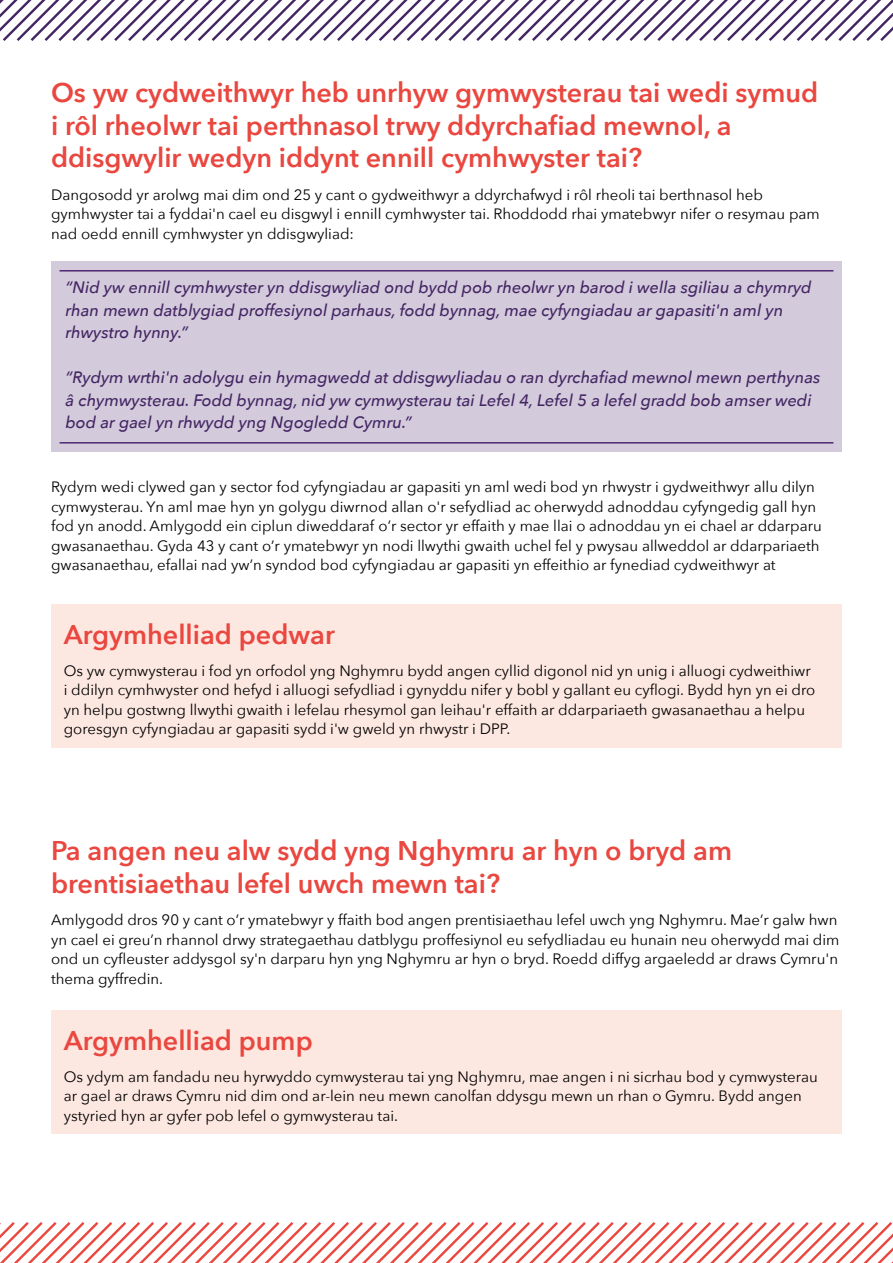
<style>
.page{position:relative;width:893px;height:1263px;background:#fff}
.page>*{position:absolute;margin:0;border:0;box-sizing:border-box;transform-origin:0 0}
.t1{font:600 27px/32.4px "Avenir Next";color:#e9473f}
.t2{font:italic 500 16.5px/22.5px "Avenir Next";color:#442563}
.t3{font:15px/19.5px "Avenir Next";color:#000}
</style>
<div class="page">
<svg style="left:0;top:1222px;width:893px;height:41px"></svg>
<svg style="left:0;top:0;width:893px;height:41px"></svg>
<div style="left:51px;top:261px;width:791px;height:191px;background:#d3cadc"></div>
<hr style="left:60px;top:270px;width:773px;height:2px;background:#4f2771">
<hr style="left:60px;top:442px;width:773px;height:2px;background:#4f2771">
<div style="left:51px;top:604px;width:791px;height:143px;background:#fde8e1"></div>
<div style="left:51px;top:1010px;width:791px;height:124px;background:#fde8e1"></div>
<h1 class="t1" style="left:51px;top:76px;width:769px">Os yw cydweithwyr heb unrhyw gymwysterau tai wedi symud i rôl rheolwr tai perthnasol trwy ddyrchafiad mewnol, a ddisgwylir wedyn iddynt ennill cymhwyster tai?</h1>
<p class="t3" style="left:51px;top:184px;width:770px">Dangosodd yr arolwg mai dim ond 25 y cant o gydweithwyr a ddyrchafwyd i rôl rheoli tai berthnasol heb gymhwyster tai a fyddai'n cael eu disgwyl i ennill cymhwyster tai. Rhoddodd rhai ymatebwyr nifer o resymau pam nad oedd ennill cymhwyster yn ddisgwyliad:</p>
<p class="t2" style="left:66px;top:276px;width:747px">“Nid yw ennill cymhwyster yn ddisgwyliad ond bydd pob rheolwr yn barod i wella sgiliau a chymryd rhan mewn datblygiad proffesiynol parhaus, fodd bynnag, mae cyfyngiadau ar gapasiti'n aml yn rhwystro hynny.”</p>
<p class="t2" style="left:66px;top:366px;width:756px">“Rydym wrthi'n adolygu ein hymagwedd at ddisgwyliadau o ran dyrchafiad mewnol mewn perthynas â chymwysterau. Fodd bynnag, nid yw cymwysterau tai Lefel 4, Lefel 5 a lefel gradd bob amser wedi bod ar gael yn rhwydd yng Ngogledd Cymru.”</p>
<p class="t3" style="left:51px;top:476px;width:772px">Rydym wedi clywed gan y sector fod cyfyngiadau ar gapasiti yn aml wedi bod yn rhwystr i gydweithwyr allu dilyn cymwysterau. Yn aml mae hyn yn golygu diwrnod allan o'r sefydliad ac oherwydd adnoddau cyfyngedig gall hyn fod yn anodd. Amlygodd ein ciplun diweddaraf o’r sector yr effaith y mae llai o adnoddau yn ei chael ar ddarparu gwasanaethau. Gyda 43 y cant o’r ymatebwyr yn nodi llwythi gwaith uchel fel y pwysau allweddol ar ddarpariaeth gwasanaethau, efallai nad yw’n syndod bod cyfyngiadau ar gapasiti yn effeithio ar fynediad cydweithwyr at</p>
<h1 class="t1" style="left:64px;top:617px;width:273px">Argymhelliad pedwar</h1>
<p class="t3" style="left:64px;top:660px;width:753px">Os yw cymwysterau i fod yn orfodol yng Nghymru bydd angen cyllid digonol nid yn unig i alluogi cydweithiwr i ddilyn cymhwyster ond hefyd i alluogi sefydliad i gynyddu nifer y bobl y gallant eu cyflogi. Bydd hyn yn ei dro yn helpu gostwng llwythi gwaith i lefelau rhesymol gan leihau'r effaith ar ddarpariaeth gwasanaethau a helpu goresgyn cyfyngiadau ar gapasiti sydd i'w gweld yn rhwystr i DPP.</p>
<h1 class="t1" style="left:51px;top:834px;width:682px">Pa angen neu alw sydd yng Nghymru ar hyn o bryd am brentisiaethau lefel uwch mewn tai?</h1>
<p class="t3" style="left:51px;top:909px;width:790px">Amlygodd dros 90 y cant o’r ymatebwyr y ffaith bod angen prentisiaethau lefel uwch yng Nghymru. Mae’r galw hwn yn cael ei greu’n rhannol drwy strategaethau datblygu proffesiynol eu sefydliadau eu hunain neu oherwydd mai dim ond un cyfleuster addysgol sy'n darparu hyn yng Nghymru ar hyn o bryd. Roedd diffyg argaeledd ar draws Cymru'n thema gyffredin.</p>
<h1 class="t1" style="left:64px;top:1023px;width:250px">Argymhelliad pump</h1>
<p class="t3" style="left:64px;top:1066px;width:755px">Os ydym am fandadu neu hyrwyddo cymwysterau tai yng Nghymru, mae angen i ni sicrhau bod y cymwysterau ar gael ar draws Cymru nid dim ond ar-lein neu mewn canolfan ddysgu mewn un rhan o Gymru. Bydd angen ystyried hyn ar gyfer pob lefel o gymwysterau tai.</p>
</div>
